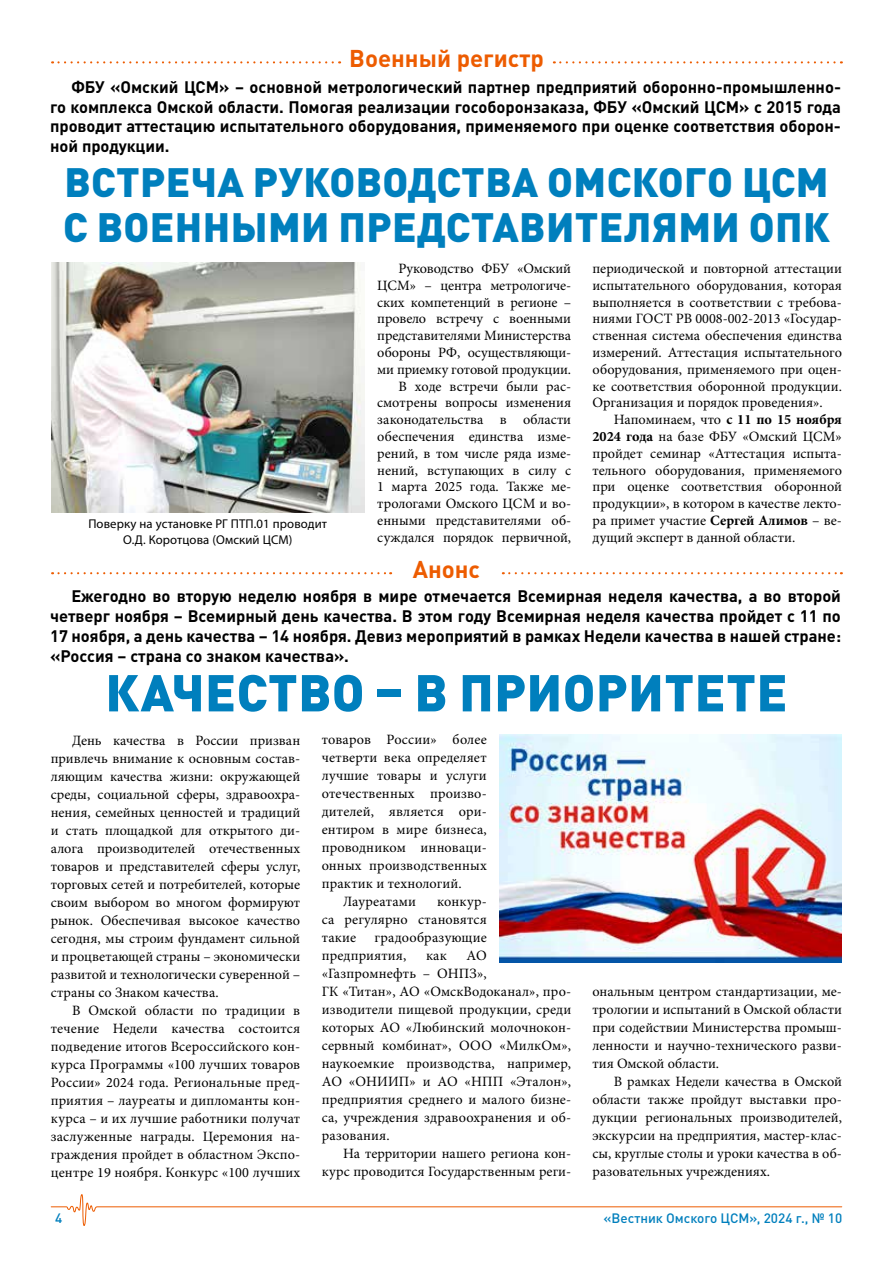
<style>
.page{position:relative;width:893px;height:1263px;background:#fff}
.page>*{position:absolute;margin:0;border:0;box-sizing:border-box;transform-origin:0 0}
.t1{font:900 51px "DIN Pro";letter-spacing:.01em;color:#007fbd}
.t2{font:900 40.5px/45px "DIN Pro";letter-spacing:.01em;color:#007fbd}
.t3{font:700 24px "DIN Pro";color:#ed5c01}
.t4{font:700 16.5px/19.8px "DIN Pro";color:#000;text-align:justify}
.t5{font:14.25px/18px "Minion Pro";letter-spacing:.005em;color:#000;text-align:justify}
.t6{font:500 13.5px "DIN Pro";color:#007fbd}
.t7{font:12.75px/15.3px "Myriad Pro";letter-spacing:.01em;color:#000;text-align:center}
.s1{font-weight:700}
</style>
<div class="page">
<svg style="left:50px;top:1194px;width:793px;height:32px"></svg>
<svg style="left:554px;top:61px;width:288px;height:2px"></svg>
<svg style="left:503px;top:572px;width:339px;height:2px"></svg>
<svg style="left:52px;top:61px;width:288px;height:2px"></svg>
<svg style="left:52px;top:572px;width:339px;height:2px"></svg>
<img style="left:51px;top:263px;width:313px;height:249px">
<img style="left:500px;top:734px;width:342px;height:229px">
<h3 class="t3" style="left:349px;top:39px;width:196px">Военный регистр</h3>
<p class="t4" style="left:50px;top:75px;width:792px;text-indent:21px">ФБУ «Омский ЦСМ» – основной метрологический партнер предприятий оборонно-промышленно&shy;го комплекса Омской области. Помогая реализации гособоронзаказа, ФБУ «Омский ЦСМ» с 2015 года проводит аттестацию испытательного оборудования, применяемого при оценке соответствия оборон&shy;ной продукции.</p>
<h2 class="t2" style="left:63px;top:155px;width:768px">ВСТРЕЧА РУКОВОДСТВА ОМСКОГО ЦСМ<br>С ВОЕННЫМИ ПРЕДСТАВИТЕЛЯМИ ОПК</h2>
<p class="t7" style="left:88px;top:516px;width:240px">Поверку на установке РГ ПТП.01 проводит<br>О.Д. Коротцова (Омский ЦСМ)</p>
<p class="t5" style="left:377px;top:260px;width:195px;line-height:16.8px;text-align:right">Руководство ФБУ «Омский<br>ЦСМ» – центра метрологиче&shy;ских компетенций в регионе – провело встречу с военными представителями Министерства обороны РФ, осуществляющи&shy;ми приемку готовой продукции.<br>В ходе встречи были рас&shy;смотрены вопросы изменения законодательства в области обеспечения единства изме&shy;рений, в том числе ряда изме&shy;нений, вступающих в силу с<br>1 марта 2025 года. Также ме&shy;трологами Омского ЦСМ и во&shy;енными представителями об&shy;суждался порядок первичной,</p>
<h3 class="t3" style="left:413px;top:550px;width:69px">Анонс</h3>
<p class="t5" style="left:592px;top:260px;width:251px;line-height:16.8px">периодической и повторной аттестации испытательного оборудования, которая выполняется в соответствии с требова&shy;ниями ГОСТ РВ 0008-002-2013 «Государ&shy;ственная система обеспечения единства измерений. Аттестация испытательного оборудования, применяемого при оцен&shy;ке соответствия оборонной продукции.<br>Организация и порядок проведения».</p>
<p class="t5" style="left:592px;top:411px;width:251px;line-height:16.8px;text-indent:21px">Напоминаем, что <span class="s1">с 11 по 15 ноября 2024 года</span> на базе ФБУ «Омский ЦСМ» пройдет семинар «Аттестация испыта&shy;тельного оборудования, применяемого при оценке соответствия оборонной продукции», в котором в качестве лекто&shy;ра примет участие <span class="s1">Сергей Алимов</span> – ве&shy;дущий эксперт в данной области.</p>
<p class="t4" style="left:50px;top:584px;width:792px;text-indent:21px">Ежегодно во вторую неделю ноября в мире отмечается Всемирная неделя качества, а во второй четверг ноября – Всемирный день качества. В этом году Всемирная неделя качества пройдет с 11 по 17 ноября, а день качества – 14 ноября. Девиз мероприятий в рамках Недели качества в нашей стране: «Россия – страна со знаком качества».</p>
<h1 class="t1" style="left:105px;top:649px;width:684px">КАЧЕСТВО – В ПРИОРИТЕТЕ</h1>
<p class="t5" style="left:51px;top:731px;width:251px;text-indent:21px">День качества в России призван привлечь внимание к основным состав&shy;ляющим качества жизни: окружающей среды, социальной сферы, здравоохра&shy;нения, семейных ценностей и традиций и стать площадкой для открытого ди&shy;алога производителей отечественных товаров и представителей сферы услуг, торговых сетей и потребителей, которые своим выбором во многом формируют рынок. Обеспечивая высокое качество сегодня, мы строим фундамент сильной и процветающей страны – экономически развитой и технологически суверенной – страны со Знаком качества.</p>
<p class="t5" style="left:51px;top:1001px;width:251px;text-indent:21px">В Омской области по традиции в течение Недели качества состоится подведение итогов Всероссийского кон&shy;курса Программы «100 лучших товаров России» 2024 года. Региональные пред&shy;приятия – лауреаты и дипломанты кон&shy;курса – и их лучшие работники получат заслуженные награды. Церемония на&shy;граждения пройдет в областном Экспо&shy;центре 19 ноября. Конкурс «100 лучших</p>
<p class="t5" style="left:322px;top:731px;width:167px">товаров России» более</p>
<p class="t5" style="left:322px;top:749px;width:167px">четверти века определяет</p>
<p class="t5" style="left:322px;top:767px;width:167px">лучшие товары и услуги</p>
<p class="t5" style="left:322px;top:785px;width:167px">отечественных произво-</p>
<p class="t5" style="left:322px;top:803px;width:167px">дителей, является ори-</p>
<p class="t5" style="left:322px;top:821px;width:167px">ентиром в мире бизнеса,</p>
<p class="t5" style="left:322px;top:839px;width:167px">проводником инноваци-</p>
<p class="t5" style="left:322px;top:857px;width:167px">онных производственных</p>
<p class="t5" style="left:322px;top:875px;width:142px">практик и технологий.</p>
<p class="t5" style="left:343px;top:893px;width:75px">Лауреатами</p>
<p class="t5" style="left:322px;top:893px;width:167px;text-indent:115px">конкур&shy;са регулярно становятся такие</p>
<p class="t5" style="left:322px;top:929px;width:167px;text-indent:53px">градообразующие предприятия,</p>
<p class="t5" style="left:322px;top:947px;width:251px;text-align:left;text-indent:145px">АО «Газпромнефть – ОНПЗ»,<br>ГК «Титан», АО «ОмскВодоканал», про&shy;изводители пищевой продукции, среди которых АО «Любинский молочнокон&shy;сервный комбинат», ООО «МилкОм», наукоемкие производства, например,<br>АО «ОНИИП» и АО «НПП «Эталон», предприятия среднего и малого бизне&shy;са, учреждения здравоохранения и об&shy;разования.</p>
<p class="t5" style="left:322px;top:1145px;width:251px;text-align:right">На территории нашего региона кон&shy;курс проводится Государственным реги-</p>
<p class="t5" style="left:426px;top:947px;width:22px">как</p>
<p class="t5" style="left:592px;top:982px;width:251px">ональным центром стандартизации, ме&shy;трологии и испытаний в Омской области при содействии Министерства промыш&shy;ленности и научно-технического разви&shy;тия Омской области.</p>
<p class="t5" style="left:592px;top:1072px;width:251px;text-indent:21px">В рамках Недели качества в Омской области также пройдут выставки про&shy;дукции региональных производителей, экскурсии на предприятия, мастер-клас&shy;сы, круглые столы и уроки качества в об&shy;разовательных учреждениях.</p>
<p class="t6" style="left:55px;top:1207px;width:9px">4</p>
<p class="t6" style="left:604px;top:1207px;width:240px">«Вестник Омского ЦСМ», 2024 г., № 10</p>
</div>
